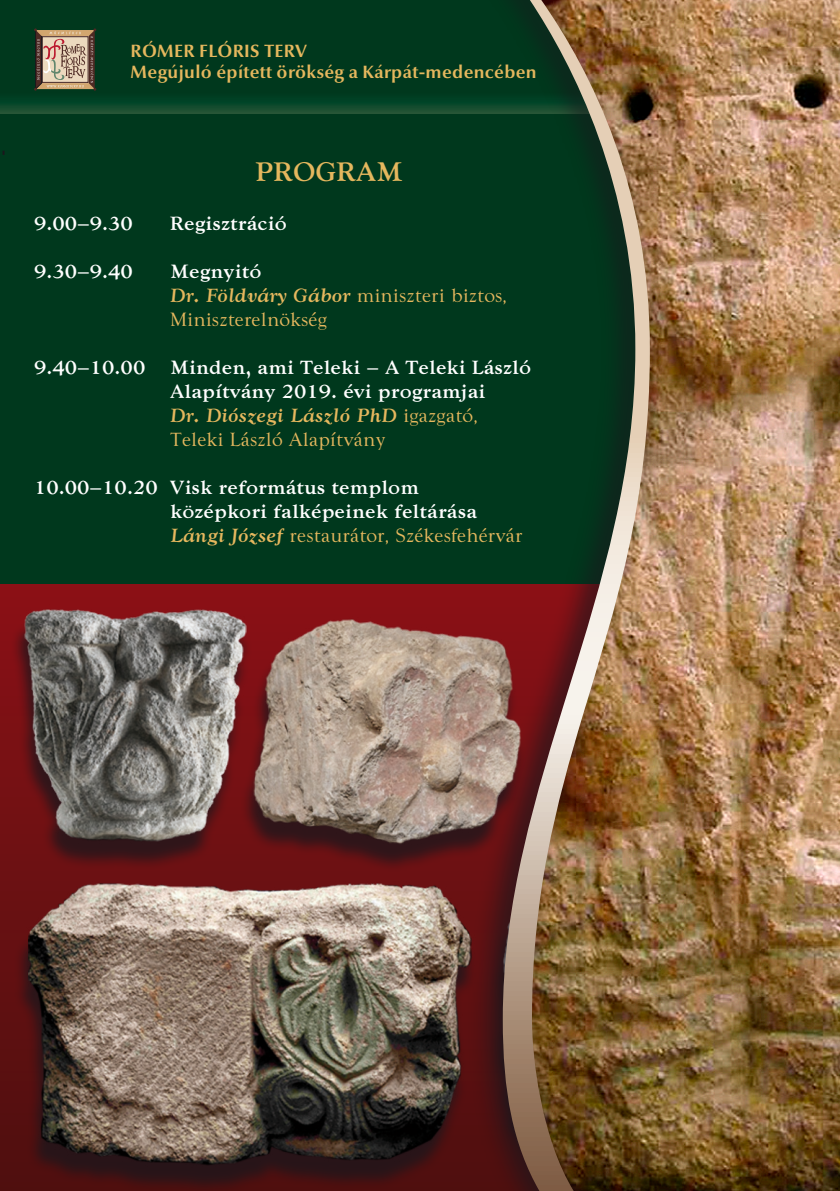
<style>
.page{position:relative;width:840px;height:1191px;background:#fff}
.page>*{position:absolute;margin:0;border:0;box-sizing:border-box;transform-origin:0 0}
.t1{font:700 28px "Goudy Os";color:#e5b75e}
.t2{font:700 20px/24px "Goudy Os";color:#fff}
.t3{font:20px/24px "Goudy Os";color:#e5b75e}
.t4{font:700 18px/21.6px "Optima Nova";letter-spacing:.02em;color:#e5b75e}
.s1{font-weight:700;color:#fff}
.s2{font-weight:700;font-style:italic}
.s3{font-style:italic;color:#e5b75e}
.s4{font-weight:400;color:#e5b75e}
</style>
<div class="page">
<div style="left:0;top:0;width:839px;height:1191px;background:#00381d"></div>
<svg style="left:0;top:29px;width:464px;height:84px"></svg>
<svg style="left:34px;top:28px;width:62px;height:63px;background:#a18b74"></svg>
<img style="left:0;top:598px;width:464px;height:593px">
<img style="left:690px;top:0;width:149px;height:1191px">
<div style="left:464px;top:0;width:226px;height:1191px;background:#1a171c;opacity:.66"></div>
<img style="left:502px;top:0;width:147px;height:1191px">
<p class="t4" style="left:130px;top:40px;width:407px">RÓMER FLÓRIS TERV<br>Megújuló épített örökség a Kárpát-medencében</p>
<h1 class="t1" style="left:255px;top:155px;width:149px">PROGRAM</h1>
<p class="t2" style="left:34px;top:211px;width:100px">9.00–9.30</p>
<p class="t2" style="left:170px;top:211px;width:118px">Regisztráció</p>
<p class="t2" style="left:34px;top:259px;width:100px">9.30–9.40</p>
<p class="t3" style="left:170px;top:259px;width:338px"><span class="s1">Megnyitó<br></span><span class="s2">Dr. Földváry Gábor</span> miniszteri biztos,<br>Miniszterelnökség</p>
<p class="t2" style="left:170px;top:355px;width:362px;text-indent:-136px">9.40–10.00 Minden, ami Teleki – A Teleki László Alapítvány 2019. évi programjai<br><span class="s3">Dr. Diószegi László PhD</span> <span class="s4">igazgató, Teleki László Alapítvány</span></p>
<p class="t2" style="left:170px;top:475px;width:354px;text-indent:-136px">10.00–10.20 Visk református templom<br>középkori falképeinek feltárása<br><span class="s3">Lángi József</span> <span class="s4">restaurátor, Székesfehérvár</span></p>
</div>
